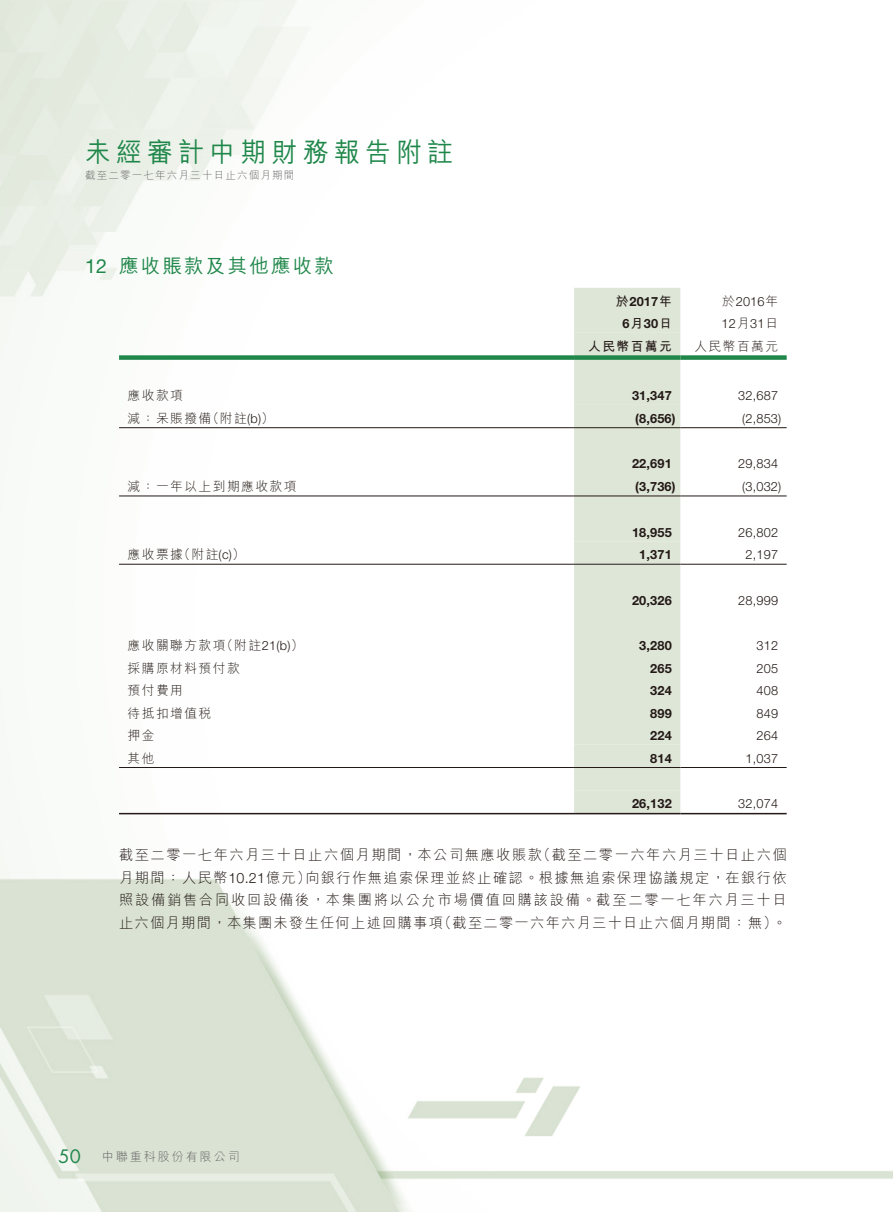
<style>
.page{position:relative;width:893px;height:1212px;background:#fff}
.page>*{position:absolute;margin:0;border:0;box-sizing:border-box;transform-origin:0 0}
.t1{font:500 27px "M Hei HK";letter-spacing:.215em;color:#1f874a;scale:.95 1}
.t2{font:500 19.5px "M Hei HK";letter-spacing:.115em;color:#1f874a}
.t3{font:300 14.25px/22.5px "M Hei HK";letter-spacing:.09em;color:#231916;text-align:justify}
.t4{font:300 12.75px "M Hei HK";letter-spacing:.115em;color:#231916}
.t5{font:300 12.75px/22.5px "Helvetica Neue";letter-spacing:.015em;color:#231916}
.t6{font:700 12.75px/22.5px "Helvetica Neue";letter-spacing:.015em;color:#231916;text-align:center}
.t7{font:700 12.75px "M Hei HK";letter-spacing:.115em;color:#231916}
.t8{font:300 12px "M Hei HK";letter-spacing:.165em;color:#666565}
.t9{font:300 10.5px "M Hei HK";letter-spacing:.115em;color:#666565}
.s1{font-family:"Helvetica Neue";font-weight:400}
.s2{font-family:"M Hei HK"}
.s3{font-family:"Helvetica Neue"}
.s4{font-family:"Futura";font-weight:400;font-size:18px;color:#1f874a}
</style>
<div class="page">
<img style="left:0;top:0;width:893px;height:1212px">
<div style="left:574px;top:288px;width:106px;height:45px;background:#dee6d8"></div>
<div style="left:574px;top:333px;width:106px;height:480px;background:#dee6d8"></div>
<hr style="left:119px;top:427px;width:455px;height:1px;background:#231916">
<hr style="left:680px;top:427px;width:107px;height:1px;background:#231916">
<div style="left:119px;top:355px;width:455px;height:5px;background:#1f874a"></div>
<div style="left:574px;top:355px;width:106px;height:5px;background:#1f874a"></div>
<div style="left:680px;top:355px;width:107px;height:5px;background:#1f874a"></div>
<hr style="left:574px;top:427px;width:106px;height:1px;background:#231916">
<hr style="left:119px;top:496px;width:455px;height:1px;background:#231916">
<hr style="left:574px;top:496px;width:106px;height:1px;background:#231916">
<hr style="left:680px;top:496px;width:107px;height:1px;background:#231916">
<hr style="left:119px;top:564px;width:455px;height:1px;background:#231916">
<hr style="left:574px;top:564px;width:106px;height:1px;background:#231916">
<hr style="left:680px;top:564px;width:107px;height:1px;background:#231916">
<hr style="left:119px;top:767px;width:455px;height:1px;background:#231916">
<hr style="left:574px;top:767px;width:106px;height:1px;background:#231916">
<hr style="left:680px;top:767px;width:107px;height:1px;background:#231916">
<hr style="left:119px;top:813px;width:455px;height:1px;background:#231916">
<hr style="left:574px;top:813px;width:106px;height:1px;background:#231916">
<hr style="left:680px;top:813px;width:107px;height:1px;background:#231916">
<h1 class="t1" style="left:85px;top:133px;width:389px">未經審計中期財務報告附註</h1>
<p class="t9" style="left:85px;top:168px;width:211px">截至二零一七年六月三十日止六個月期間</p>
<h2 class="t2" style="left:85px;top:251px;width:251px"><span class="s1">12</span> 應收賬款及其他應收款</h2>
<p class="t6" style="left:616px;top:290px;width:58px"><span class="s2">於</span>2017<span class="s2">年<br></span>6<span class="s2">月</span>30<span class="s2">日</span></p>
<p class="t5" style="left:721px;top:290px;width:58px"><span class="s2">於</span>2016<span class="s2">年<br></span>12<span class="s2">月</span>31<span class="s2">日</span></p>
<p class="t7" style="left:588px;top:337px;width:85px">人民幣百萬元</p>
<p class="t4" style="left:694px;top:337px;width:85px">人民幣百萬元</p>
<p class="t4" style="left:128px;top:387px;width:57px">應收款項</p>
<p class="t6" style="left:632px;top:384px;width:41px">31,347</p>
<p class="t5" style="left:738px;top:384px;width:41px">32,687</p>
<p class="t4" style="left:128px;top:409px;width:148px">減：呆賬撥備（附註<span class="s3">(b)</span>）</p>
<p class="t6" style="left:635px;top:407px;width:42px">(8,656)</p>
<p class="t5" style="left:742px;top:407px;width:41px">(2,853)</p>
<p class="t6" style="left:632px;top:452px;width:41px">22,691</p>
<p class="t5" style="left:738px;top:452px;width:41px">29,834</p>
<p class="t4" style="left:128px;top:477px;width:170px">減：一年以上到期應收款項</p>
<p class="t6" style="left:635px;top:475px;width:42px">(3,736)</p>
<p class="t5" style="left:742px;top:475px;width:41px">(3,032)</p>
<p class="t6" style="left:632px;top:521px;width:41px">18,955</p>
<p class="t5" style="left:738px;top:521px;width:41px">26,802</p>
<p class="t4" style="left:128px;top:546px;width:119px">應收票據（附註<span class="s3">(c)</span>）</p>
<p class="t6" style="left:639px;top:543px;width:34px">1,371</p>
<p class="t5" style="left:746px;top:543px;width:34px">2,197</p>
<p class="t6" style="left:632px;top:589px;width:41px">20,326</p>
<p class="t5" style="left:738px;top:589px;width:41px">28,999</p>
<p class="t4" style="left:128px;top:636px;width:177px">應收關聯方款項（附註<span class="s3">21(b)</span>）</p>
<p class="t6" style="left:639px;top:634px;width:34px">3,280</p>
<p class="t5" style="left:757px;top:634px;width:23px">312</p>
<p class="t4" style="left:128px;top:659px;width:114px">採購原材料預付款</p>
<p class="t6" style="left:650px;top:656px;width:23px">265</p>
<p class="t5" style="left:757px;top:656px;width:23px">205</p>
<p class="t4" style="left:128px;top:681px;width:57px">預付費用</p>
<p class="t6" style="left:650px;top:679px;width:23px">324</p>
<p class="t5" style="left:757px;top:679px;width:23px">408</p>
<p class="t4" style="left:128px;top:704px;width:85px">待抵扣增值稅</p>
<p class="t6" style="left:650px;top:701px;width:23px">899</p>
<p class="t5" style="left:757px;top:701px;width:23px">849</p>
<p class="t4" style="left:128px;top:726px;width:28px">押金</p>
<p class="t6" style="left:650px;top:724px;width:23px">224</p>
<p class="t5" style="left:757px;top:724px;width:23px">264</p>
<p class="t4" style="left:128px;top:749px;width:28px">其他</p>
<p class="t6" style="left:650px;top:746px;width:23px">814</p>
<p class="t5" style="left:746px;top:746px;width:34px">1,037</p>
<p class="t6" style="left:632px;top:792px;width:41px">26,132</p>
<p class="t5" style="left:738px;top:792px;width:41px">32,074</p>
<p class="t3" style="left:119px;top:843px;width:669px">截至二零一七年六月三十日止六個月期間，本公司無應收賬款（截至二零一六年六月三十日止六個月期間：人民幣<span class="s3">10.21</span>億元）向銀行作無追索保理並終止確認。根據無追索保理協議規定，在銀行依照設備銷售合同收回設備後，本集團將以公允市場價值回購該設備。截至二零一七年六月三十日止六個月期間，本集團未發生任何上述回購事項（截至二零一六年六月三十日止六個月期間：無）。</p>
<p class="t8" style="left:58px;top:1148px;width:183px"><span class="s4">50</span> 中聯重科股份有限公司</p>
</div>
